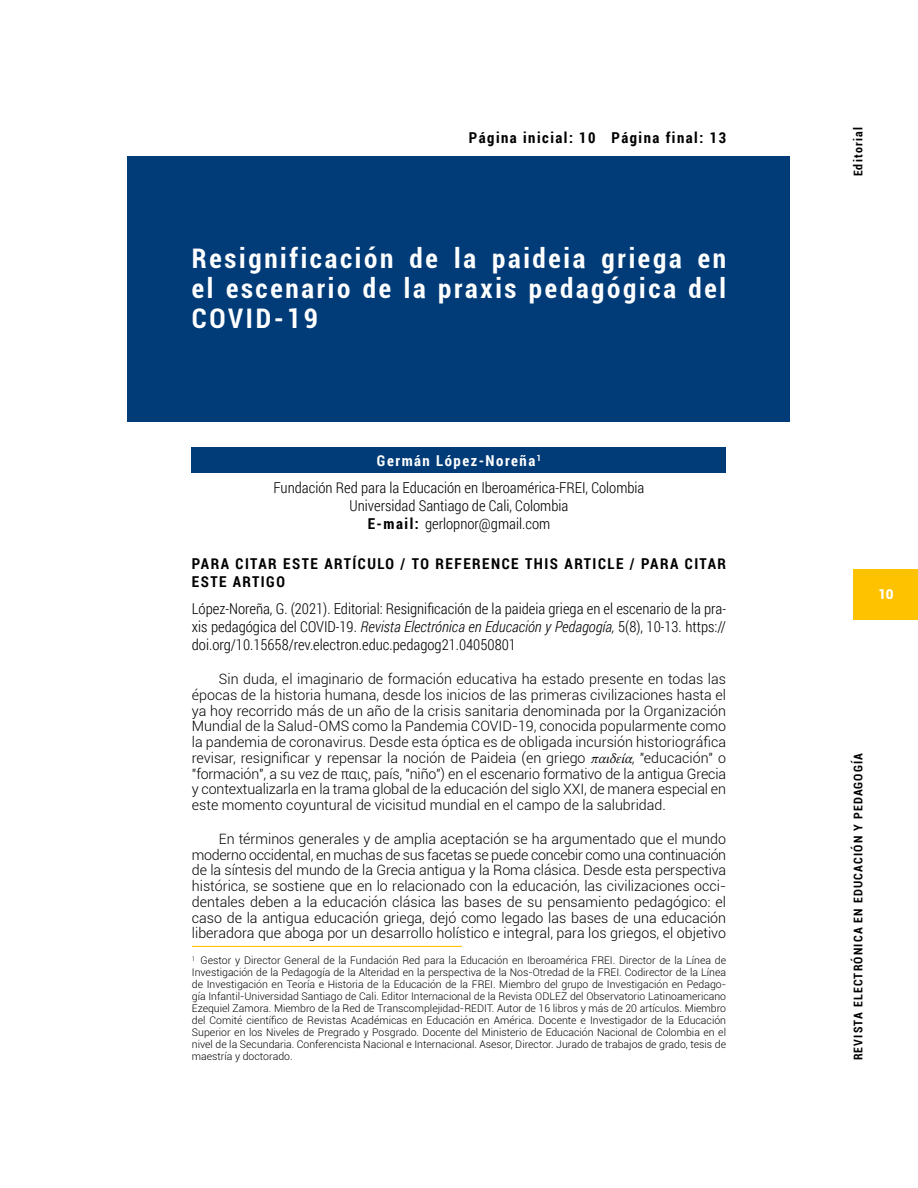
<style>
.page{position:relative;width:918px;height:1188px;background:#fff}
.page>*{position:absolute;margin:0;border:0;box-sizing:border-box;transform-origin:0 0}
.Título_Artículo_-_3{font:700 condensed 27px/30px "Roboto";letter-spacing:.1em;color:#fff;text-align:justify}
.Cita_Artículo_-_Text{font:300 15px/18px "Roboto Condensed";color:#000;text-align:justify}
.Universidad___email{font:300 15px/18px "Roboto Condensed";color:#000;text-align:center}
.Cita_Artículo{font:700 15px/18px "Roboto Condensed";letter-spacing:.1em;color:#000}
.Texto_Base_Contenido{font:700 15px "Roboto Condensed";letter-spacing:.1em;color:#000}
.Autor1_-_3_Líneas{font:700 15px "Roboto Condensed";letter-spacing:.1em;color:#fff}
.Texto_Base_Contenido-2{font:300 14.25px/15.8px "Roboto";color:#000;text-align:justify}
.Primer_Párrafo_Preli{font:900 13.5px "Roboto";color:#fff}
.t1{font:700 condensed 12px "Roboto";letter-spacing:.1em;color:#000}
.Pie_de_Página{font:300 10.5px/12px "Roboto";color:#000;text-align:justify}
.s1{font-weight:700}
.s2{font-style:italic}
.s3{font-family:"Lin Libertine OI";font-weight:400}
</style>
<div class="page">
<div style="left:854px;top:569px;width:64px;height:50px;background:#ffc200"></div>
<div style="left:128px;top:156px;width:662px;height:266px;background:#013c78"></div>
<div style="left:192px;top:447px;width:534px;height:25px;background:#013c78"></div>
<hr style="left:192px;top:946px;width:270px;height:1px;background:#ffc200">
<p class="Texto_Base_Contenido" style="left:469px;top:127px;width:259px">Página inicial: 10 Página final: 13</p>
<p class="Título_Artículo_-_3" style="left:192px;top:242px;width:536px">Resignificación de la paideia griega en el escenario de la praxis pedagógica del COVID-19</p>
<p class="Autor1_-_3_Líneas" style="left:377px;top:450px;width:166px">Germán López-Noreña<sup>1</sup></p>
<p class="Universidad___email" style="left:273px;top:478px;width:373px">Fundación Red para la Educación en Iberoamérica-FREI, Colombia<br>Universidad Santiago de Cali, Colombia<br><span class="s1">E-mail:</span> gerlopnor@gmail.com</p>
<p class="Cita_Artículo" style="left:192px;top:554px;width:536px">PARA CITAR ESTE ARTÍCULO / TO REFERENCE THIS ARTICLE / PARA CITAR<br>ESTE ARTIGO</p>
<p class="Cita_Artículo_-_Text" style="left:192px;top:599px;width:536px">López-Noreña, G. (2021). Editorial: Resignificación de la paideia griega en el escenario de la pra&shy;xis pedagógica del COVID-19. <span class="s2">Revista Electrónica en Educación y Pedagogía,</span> 5(8), 10-13. https:// doi.org/10.15658/rev.electron.educ.pedagog21.04050801</p>
<p class="Texto_Base_Contenido-2" style="left:192px;top:671px;width:536px;text-indent:27px">Sin duda, el imaginario de formación educativa ha estado presente en todas las épocas de la historia humana, desde los inicios de las primeras civilizaciones hasta el ya hoy recorrido más de un año de la crisis sanitaria denominada por la Organización Mundial de la Salud-OMS como la Pandemia COVID-19, conocida popularmente como la pandemia de coronavirus. Desde esta óptica es de obligada incursión historiográfica revisar, resignificar y repensar la noción de Paideia (en griego <span class="s3">παιδεία</span>, "educación" o "formación", a su vez de παις, país, "niño") en el escenario formativo de la antigua Grecia y contextualizarla en la trama global de la educación del siglo XXI, de manera especial en este momento coyuntural de vicisitud mundial en el campo de la salubridad.</p>
<p class="Texto_Base_Contenido-2" style="left:192px;top:830px;width:536px;text-indent:27px">En términos generales y de amplia aceptación se ha argumentado que el mundo moderno occidental, en muchas de sus facetas se puede concebir como una continuación de la síntesis del mundo de la Grecia antigua y la Roma clásica. Desde esta perspectiva histórica, se sostiene que en lo relacionado con la educación, las civilizaciones occi&shy;dentales deben a la educación clásica las bases de su pensamiento pedagógico: el caso de la antigua educación griega, dejó como legado las bases de una educación liberadora que aboga por un desarrollo holístico e integral, para los griegos, el objetivo</p>
<p class="Pie_de_Página" style="left:192px;top:954px;width:536px"><sup>1</sup> Gestor y Director General de la Fundación Red para la Educación en Iberoamérica FREI. Director de la Línea de Investigación de la Pedagogía de la Alteridad en la perspectiva de la Nos-Otredad de la FREI. Codirector de la Línea de Investigación en Teoría e Historia de la Educación de la FREI. Miembro del grupo de Investigación en Pedago&shy;gía Infantil-Universidad Santiago de Cali. Editor Internacional de la Revista ODLEZ del Observatorio Latinoamericano Ezequiel Zamora. Miembro de la Red de Transcomplejidad-REDIT. Autor de 16 libros y más de 20 artículos. Miembro del Comité científico de Revistas Académicas en Educación en América. Docente e Investigador de la Educación Superior en los Niveles de Pregrado y Posgrado. Docente del Ministerio de Educación Nacional de Colombia en el nivel de la Secundaria. Conferencista Nacional e Internacional. Asesor, Director. Jurado de trabajos de grado, tesis de maestría y doctorado.</p>
<p class="t1" style="left:850px;top:176px;width:50px;rotate:-90deg">Editorial</p>
<p class="Primer_Párrafo_Preli" style="left:878px;top:585px;width:17px">10</p>
<p class="t1" style="left:850px;top:1060px;width:309px;rotate:-90deg">REVISTA ELECTRÓNICA EN EDUCACIÓN Y PEDAGOGÍA</p>
</div>
